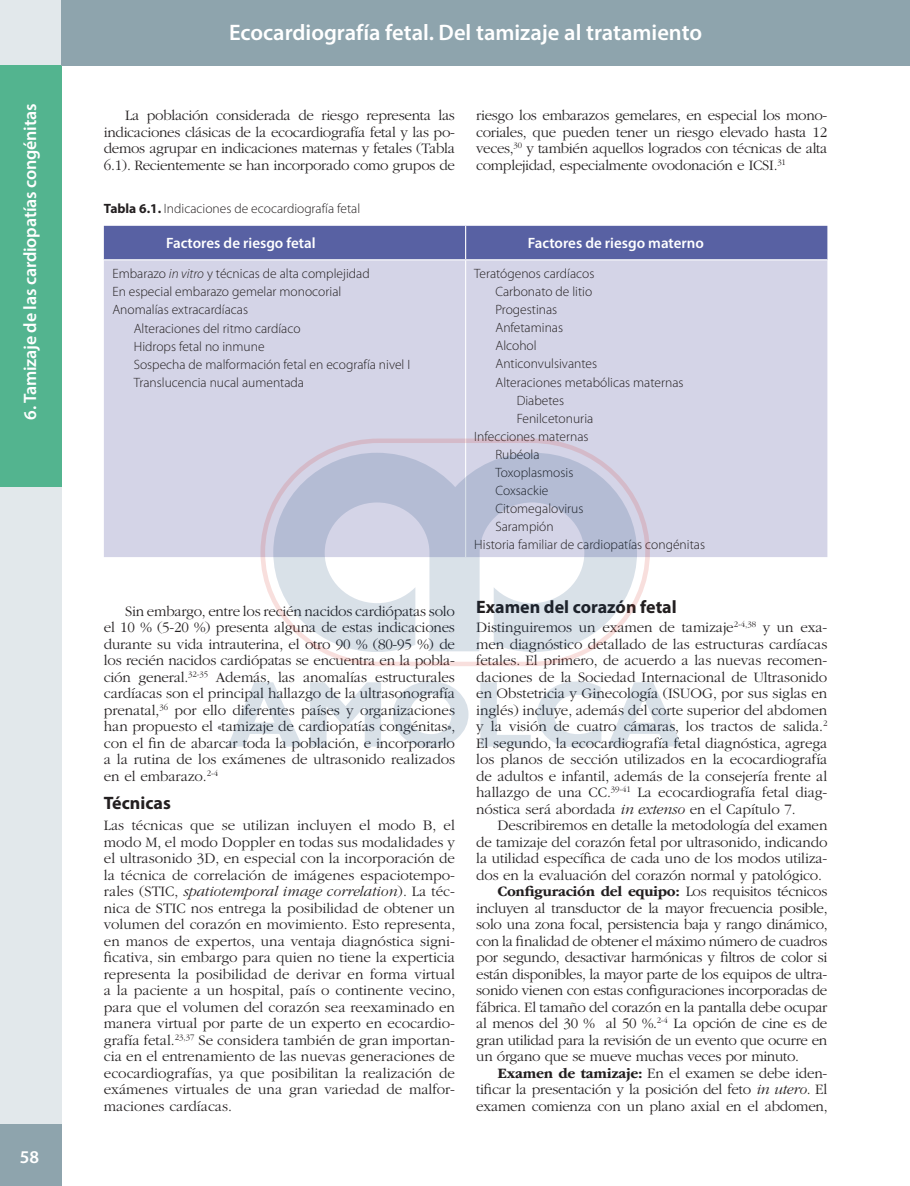
<style>
.page{position:relative;width:910px;height:1186px;background:#fff}
.page>*{position:absolute;margin:0;border:0;box-sizing:border-box;transform-origin:0 0}
.t1{font:600 22.5px "Myriad Pro";color:#fff}
.t2{font:600 18px "Myriad Pro";letter-spacing:-.01em;color:#fff}
.t3{font:700 18px "Myriad Pro";color:#231f20}
.t4{font:300 15px/16.5px "ITC Garamond Std";letter-spacing:-.02em;color:#231f20;text-align:justify}
.t5{font:600 15px "Myriad Pro";color:#fff}
.t6{font:700 15px "ITC Garamond Std";letter-spacing:-.02em;color:#231f20}
.t7{font:300 13.5px "Myriad Pro";color:#231f20}
.s1{font-weight:700}
.s2{font-style:italic}
.s3{font-weight:300}
</style>
<div class="page">
<div style="left:0;top:0;width:61px;height:1186px;background:#e2e8eb"></div>
<div style="left:0;top:66px;width:61px;height:420px;background:#53b48f"></div>
<div style="left:61px;top:0;width:848px;height:66px;background:#8ea4ad"></div>
<div style="left:0;top:1124px;width:61px;height:62px;background:#8ea4ad"></div>
<div style="left:104px;top:226px;width:723px;height:33px;background:#5861a3"></div>
<div style="left:104px;top:260px;width:723px;height:297px;background:#d4d4e7"></div>
<hr style="left:465px;top:226px;width:1px;height:33px;background:#fff">
<hr style="left:465px;top:260px;width:1px;height:297px;background:#fff">
<svg style="left:260px;top:438px;width:389px;height:228px"></svg>
<svg style="left:273px;top:453px;width:363px;height:199px"></svg>
<svg style="left:228px;top:682px;width:74px;height:64px"></svg>
<svg style="left:310px;top:682px;width:71px;height:64px"></svg>
<svg style="left:393px;top:681px;width:75px;height:66px"></svg>
<svg style="left:480px;top:682px;width:50px;height:64px"></svg>
<svg style="left:537px;top:681px;width:64px;height:66px"></svg>
<svg style="left:608px;top:682px;width:74px;height:64px"></svg>
<p class="t2" style="left:19px;top:420px;width:317px;rotate:-90deg">6. Tamizaje de las cardiopatías congénitas</p>
<p class="t2" style="left:20px;top:1145px;width:21px">58</p>
<h1 class="t1" style="left:229px;top:18px;width:474px">Ecocardiografía fetal. Del tamizaje al tratamiento</h1>
<p class="t4" style="left:104px;top:108px;width:352px;text-indent:21px">La población considerada de riesgo representa las indicaciones clásicas de la ecocardiografía fetal y las po&shy;demos agrupar en indicaciones maternas y fetales (Tabla 6.1). Recientemente se han incorporado como grupos de</p>
<p class="t4" style="left:476px;top:108px;width:352px">riesgo los embarazos gemelares, en especial los mono&shy;coriales, que pueden tener un riesgo elevado hasta 12 veces,<sup>30</sup> y también aquellos logrados con técnicas de alta complejidad, especialmente ovodonación e ICSI.<sup>31</sup></p>
<p class="t7" style="left:104px;top:200px;width:258px"><span class="s1">Tabla 6.1.</span> Indicaciones de ecocardiografía fetal</p>
<p class="t5" style="left:166px;top:233px;width:151px">Factores de riesgo fetal</p>
<p class="t5" style="left:527px;top:233px;width:177px">Factores de riesgo materno</p>
<p class="t7" style="left:112px;top:266px;width:259px">Embarazo <span class="s2">in vitro</span> y técnicas de alta complejidad</p>
<p class="t7" style="left:112px;top:284px;width:230px">En especial embarazo gemelar monocorial</p>
<p class="t7" style="left:112px;top:302px;width:137px">Anomalías extracardíacas</p>
<p class="t7" style="left:134px;top:320px;width:168px">Alteraciones del ritmo cardíaco</p>
<p class="t7" style="left:134px;top:338px;width:132px">Hidrops fetal no inmune</p>
<p class="t7" style="left:134px;top:356px;width:278px">Sospecha de malformación fetal en ecografía nivel I</p>
<p class="t7" style="left:134px;top:374px;width:172px">Translucencia nucal aumentada</p>
<p class="t7" style="left:474px;top:266px;width:122px">Teratógenos cardíacos</p>
<p class="t7" style="left:495px;top:284px;width:98px">Carbonato de litio</p>
<p class="t7" style="left:495px;top:302px;width:63px">Progestinas</p>
<p class="t7" style="left:495px;top:320px;width:69px">Anfetaminas</p>
<p class="t7" style="left:495px;top:338px;width:43px">Alcohol</p>
<p class="t7" style="left:495px;top:356px;width:103px">Anticonvulsivantes</p>
<p class="t7" style="left:495px;top:374px;width:189px">Alteraciones metabólicas maternas</p>
<p class="t7" style="left:516px;top:392px;width:49px">Diabetes</p>
<p class="t7" style="left:516px;top:410px;width:78px">Fenilcetonuria</p>
<p class="t7" style="left:474px;top:428px;width:116px">Infecciones maternas</p>
<p class="t7" style="left:495px;top:446px;width:46px">Rubéola</p>
<p class="t7" style="left:495px;top:464px;width:79px">Toxoplasmosis</p>
<p class="t7" style="left:495px;top:482px;width:54px">Coxsackie</p>
<p class="t7" style="left:495px;top:500px;width:89px">Citomegalovirus</p>
<p class="t7" style="left:495px;top:518px;width:60px">Sarampión</p>
<p class="t7" style="left:474px;top:536px;width:232px">Historia familiar de cardiopatías congénitas</p>
<p class="t4" style="left:104px;top:603px;width:353px;text-indent:21px">Sin embargo, entre los recién nacidos cardiópatas solo el 10 % (5-20 %) presenta alguna de estas indicaciones durante su vida intrauterina, el otro 90 % (80-95 %) de los recién nacidos cardiópatas se encuentra en la pobla&shy;ción general.<sup>32-35</sup> Además, las anomalías estructurales cardíacas son el principal hallazgo de la ultrasonografía prenatal,<sup>36</sup> por ello diferentes países y organizaciones han propuesto el «tamizaje de cardiopatías congénitas», con el fin de abarcar toda la población, e incorporarlo a la rutina de los exámenes de ultrasonido realizados en el embarazo.<sup>2-4</sup></p>
<p class="t3" style="left:104px;top:790px;width:69px">Técnicas</p>
<p class="t4" style="left:104px;top:817px;width:353px">Las técnicas que se utilizan incluyen el modo B, el modo M, el modo Doppler en todas sus modalidades y el ultrasonido 3D, en especial con la incorporación de la técnica de correlación de imágenes espaciotempo&shy;rales (STIC, <span class="s2">spatiotemporal image correlation</span>). La téc&shy;nica de STIC nos entrega la posibilidad de obtener un volumen del corazón en movimiento. Esto representa, en manos de expertos, una ventaja diagnóstica signi&shy;ficativa, sin embargo para quien no tiene la experticia representa la posibilidad de derivar en forma virtual a la paciente a un hospital, país o continente vecino, para que el volumen del corazón sea reexaminado en manera virtual por parte de un experto en ecocardio&shy;grafía fetal.<sup>23,37</sup> Se considera también de gran importan&shy;cia en el entrenamiento de las nuevas generaciones de ecocardiografías, ya que posibilitan la realización de exámenes virtuales de una gran variedad de malfor&shy;maciones cardíacas.</p>
<p class="t3" style="left:476px;top:594px;width:202px">Examen del corazón fetal</p>
<p class="t4" style="left:476px;top:619px;width:352px">Distinguiremos un examen de tamizaje<sup>2-4,38</sup> y un exa&shy;men diagnóstico detallado de las estructuras cardíacas fetales. El primero, de acuerdo a las nuevas recomen&shy;daciones de la Sociedad Internacional de Ultrasonido en Obstetricia y Ginecología (ISUOG, por sus siglas en inglés) incluye, además del corte superior del abdomen y la visión de cuatro cámaras, los tractos de salida.<sup>2<br></sup>El segundo, la ecocardiografía fetal diagnóstica, agrega los planos de sección utilizados en la ecocardiografía de adultos e infantil, además de la consejería frente al hallazgo de una CC.<sup>39-41</sup> La ecocardiografía fetal diag&shy;nóstica será abordada <span class="s2">in extenso</span> en el Capítulo 7.</p>
<p class="t4" style="left:497px;top:817px;width:331px">Describiremos en detalle la metodología del examen</p>
<p class="t4" style="left:476px;top:834px;width:352px">de tamizaje del corazón fetal por ultrasonido, indicando</p>
<p class="t4" style="left:476px;top:850px;width:352px">la utilidad específica de cada uno de los modos utiliza-</p>
<p class="t4" style="left:476px;top:867px;width:347px">dos en la evaluación del corazón normal y patológico.</p>
<p class="t6" style="left:497px;top:883px;width:331px">Configuración del equipo: <span class="s3">Los requisitos técnicos</span></p>
<p class="t4" style="left:476px;top:900px;width:353px">incluyen al transductor de la mayor frecuencia posible,</p>
<p class="t4" style="left:476px;top:916px;width:353px">solo una zona focal, persistencia baja y rango dinámico,</p>
<p class="t4" style="left:476px;top:933px;width:352px">con la finalidad de obtener el máximo número de cuadros</p>
<p class="t4" style="left:476px;top:949px;width:352px">por segundo, desactivar harmónicas y filtros de color si</p>
<p class="t4" style="left:476px;top:966px;width:352px">están disponibles, la mayor parte de los equipos de ultra-</p>
<p class="t4" style="left:476px;top:982px;width:352px">sonido vienen con estas configuraciones incorporadas de</p>
<p class="t4" style="left:476px;top:999px;width:352px">fábrica. El tamaño del corazón en la pantalla debe ocupar</p>
<p class="t4" style="left:476px;top:1015px;width:352px">al menos del 30 % al 50 %.<sup>2-4</sup> La opción de cine es de</p>
<p class="t4" style="left:476px;top:1032px;width:352px">gran utilidad para la revisión de un evento que ocurre en</p>
<p class="t4" style="left:476px;top:1048px;width:324px">un órgano que se mueve muchas veces por minuto.</p>
<p class="t4" style="left:497px;top:1065px;width:331px"><span class="s1">Examen de tamizaje:</span> En el examen se debe iden-</p>
<p class="t4" style="left:476px;top:1081px;width:352px">tificar la presentación y la posición del feto <span class="s2">in utero</span>. El</p>
<p class="t4" style="left:476px;top:1098px;width:353px">examen comienza con un plano axial en el abdomen,</p>
</div>
